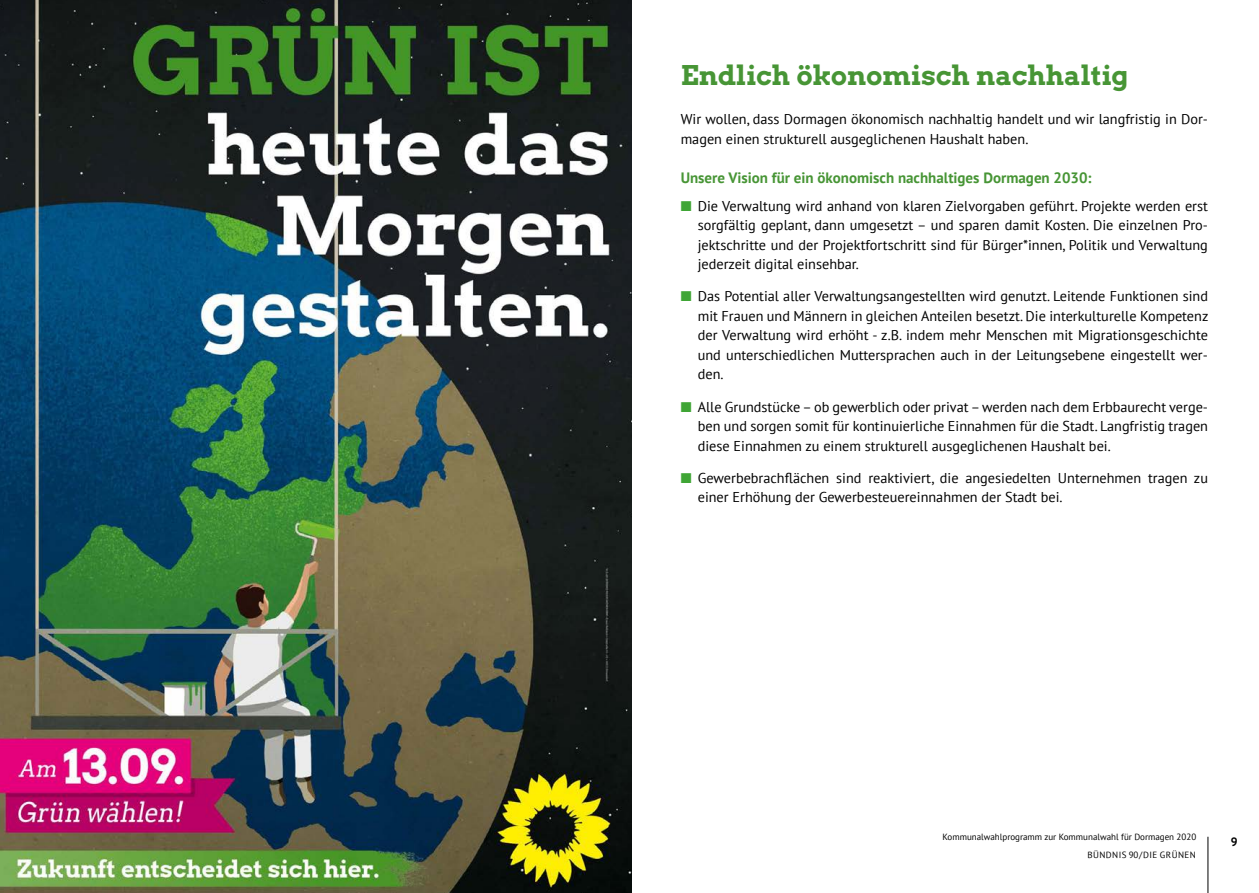
<style>
.page{position:relative;width:1259px;height:893px;background:#fff}
.page>*{position:absolute;margin:0;border:0;box-sizing:border-box;transform-origin:0 0}
.Headline_1{font:27px "Arvo Gruen";color:#479535}
.Headline_3{font:700 15px "PT Sans";color:#479535}
.Grundtext_9_5_13{font:14.25px/19.5px "PT Sans";color:#000;text-align:justify}
.t1{font:700 12px "PT Sans";color:#000}
.t2{font:9px/17.7px "PT Sans";color:#000;text-align:right}
.s1{color:#3fa535}
</style>
<div class="page">
<hr style="left:1207px;top:837px;width:1px;height:56px;background:#000">
<img style="left:0;top:0;width:631px;height:893px">
<p class="Headline_1" style="left:681px;top:57px;width:449px">Endlich ökonomisch nachhaltig</p>
<p class="Grundtext_9_5_13" style="left:681px;top:109px;width:529px">Wir wollen, dass Dormagen ökonomisch nachhaltig handelt und wir langfristig in Dor&shy;magen einen strukturell ausgeglichenen Haushalt haben.</p>
<p class="Headline_3" style="left:681px;top:167px;width:412px">Unsere Vision für ein ökonomisch nachhaltiges Dormagen 2030:</p>
<p class="Grundtext_9_5_13" style="left:698px;top:195px;width:512px;text-indent:-17px"><span class="s1">■</span> Die Verwaltung wird anhand von klaren Zielvorgaben geführt. Projekte werden erst sorgfältig geplant, dann umgesetzt – und sparen damit Kosten. Die einzelnen Pro&shy;jektschritte und der Projektfortschritt sind für Bürger*innen, Politik und Verwaltung jederzeit digital einsehbar.</p>
<p class="Grundtext_9_5_13" style="left:698px;top:286px;width:512px;text-indent:-17px"><span class="s1">■</span> Das Potential aller Verwaltungsangestellten wird genutzt. Leitende Funktionen sind mit Frauen und Männern in gleichen Anteilen besetzt. Die interkulturelle Kompetenz der Verwaltung wird erhöht - z.B. indem mehr Menschen mit Migrationsgeschichte und unterschiedlichen Muttersprachen auch in der Leitungsebene eingestellt wer&shy;den.</p>
<p class="Grundtext_9_5_13" style="left:698px;top:396px;width:512px;text-indent:-17px"><span class="s1">■</span> Alle Grundstücke – ob gewerblich oder privat – werden nach dem Erbbaurecht verge&shy;ben und sorgen somit für kontinuierliche Einnahmen für die Stadt. Langfristig tragen diese Einnahmen zu einem strukturell ausgeglichenen Haushalt bei.</p>
<p class="Grundtext_9_5_13" style="left:698px;top:468px;width:512px;text-indent:-17px"><span class="s1">■</span> Gewerbebrachflächen sind reaktiviert, die angesiedelten Unternehmen tragen zu einer Erhöhung der Gewerbesteuereinnahmen der Stadt bei.</p>
<p class="t2" style="left:942px;top:828px;width:255px">Kommunalwahlprogramm zur Kommunalwahl für Dormagen 2020<br>BÜNDNIS 90/DIE GRÜNEN</p>
<p class="t1" style="left:1231px;top:833px;width:8px">9</p>
</div>
